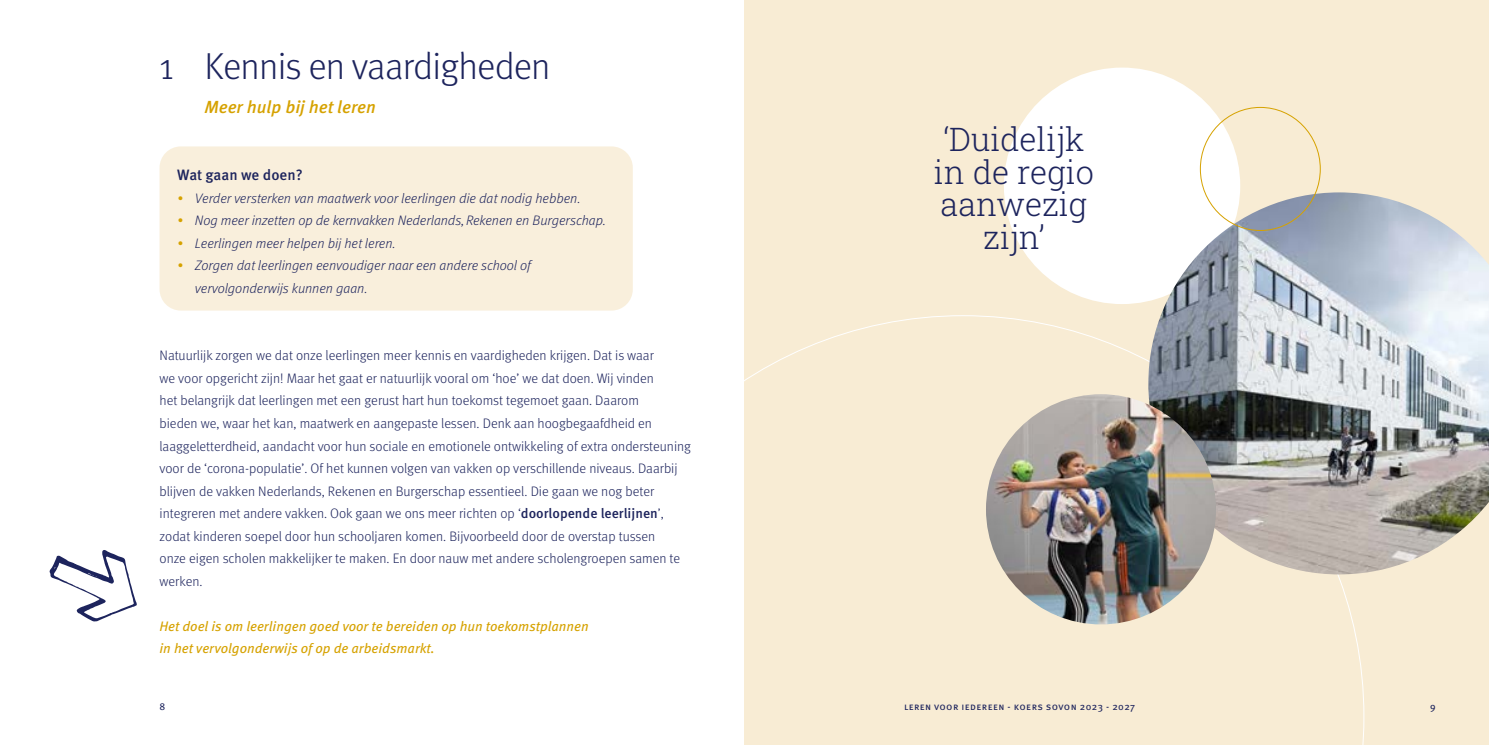
<style>
.page{position:relative;width:1489px;height:745px;background:#fff}
.page>*{position:absolute;margin:0;border:0;box-sizing:border-box;transform-origin:0 0}
.t1{font:300 37.5px "Meta Pro";letter-spacing:-.02em;color:#1d245d}
.t2{font:300 32.5px/32.5px "Roboto Slab";color:#1d245d;text-align:center}
.t3{font:italic 500 17.5px "Meta Pro";color:#d6a200}
.t4{font:500 15px "Meta Pro";color:#1d245d}
.t5{font:300 13.75px/22.5px "Meta Pro";color:#1d245d}
.t6{font:italic 300 13.75px/22.5px "Meta Pro";color:#1d245d}
.t7{font:italic 13.75px/22.5px "Meta Pro";color:#d6a200}
.t8{font:10px "Meta Pro";letter-spacing:.04em;color:#1d245d}
.s1{color:#d6a200}
.s2{font-weight:500}
</style>
<div class="page">
<div style="left:744px;top:0;width:744px;height:744px;background:#f8ecd4"></div>
<div style="left:159px;top:146px;width:473px;height:164px;background:#f9efdc;border-radius:21px"></div>
<svg style="left:50px;top:550px;width:87px;height:71px"></svg>
<div style="left:1003px;top:68px;width:237px;height:236px;background:#fff;border-radius:50%"></div>
<img style="left:1148px;top:192px;width:340px;height:382px">
<img style="left:985px;top:394px;width:230px;height:230px;border-radius:115px">
<h1 class="t1" style="left:159px;top:39px;width:392px">1 Kennis en vaardigheden</h1>
<p class="t3" style="left:204px;top:93px;width:173px">Meer hulp bij het leren</p>
<p class="t4" style="left:177px;top:163px;width:127px">Wat gaan we doen?</p>
<p class="t6" style="left:177px;top:186px;width:405px"><span class="s1">•</span> Verder versterken van maatwerk voor leerlingen die dat nodig hebben.</p>
<p class="t6" style="left:177px;top:208px;width:430px"><span class="s1">•</span> Nog meer inzetten op de kernvakken Nederlands, Rekenen en Burgerschap.</p>
<p class="t6" style="left:177px;top:231px;width:220px"><span class="s1">•</span> Leerlingen meer helpen bij het leren.</p>
<p class="t6" style="left:195px;top:253px;width:337px;text-indent:-18px"><span class="s1">•</span> Zorgen dat leerlingen eenvoudiger naar een andere school of vervolgonderwijs kunnen gaan.</p>
<p class="t5" style="left:159px;top:343px;width:533px">Natuurlijk zorgen we dat onze leerlingen meer kennis en vaardigheden krijgen. Dat is waar<br>we voor opgericht zijn! Maar het gaat er natuurlijk vooral om ‘hoe’ we dat doen. Wij vinden<br>het belangrijk dat leerlingen met een gerust hart hun toekomst tegemoet gaan. Daarom<br>bieden we, waar het kan, maatwerk en aangepaste lessen. Denk aan hoogbegaafdheid en laaggeletterdheid, aandacht voor hun sociale en emotionele ontwikkeling of extra ondersteuning voor de ‘corona-populatie’. Of het kunnen volgen van vakken op verschillende niveaus. Daarbij blijven de vakken Nederlands, Rekenen en Burgerschap essentieel. Die gaan we nog beter integreren met andere vakken. Ook gaan we ons meer richten op ‘<span class="s2">doorlopende leerlijnen</span>’, zodat kinderen soepel door hun schooljaren komen. Bijvoorbeeld door de overstap tussen<br>onze eigen scholen makkelijker te maken. En door nauw met andere scholengroepen samen te werken.</p>
<p class="t7" style="left:159px;top:613px;width:431px">Het doel is om leerlingen goed voor te bereiden op hun toekomstplannen in het vervolgonderwijs of op de arbeidsmarkt.</p>
<h2 class="t2" style="left:933px;top:122px;width:161px">‘Duidelijk in de regio aanwezig zijn’</h2>
<p class="t8" style="left:159px;top:698px;width:7px">8</p>
<p class="t8" style="left:904px;top:698px;width:233px">leren voor iedereen - koers sovon 2023 - 2027</p>
<p class="t8" style="left:1429px;top:698px;width:7px">9</p>
</div>
